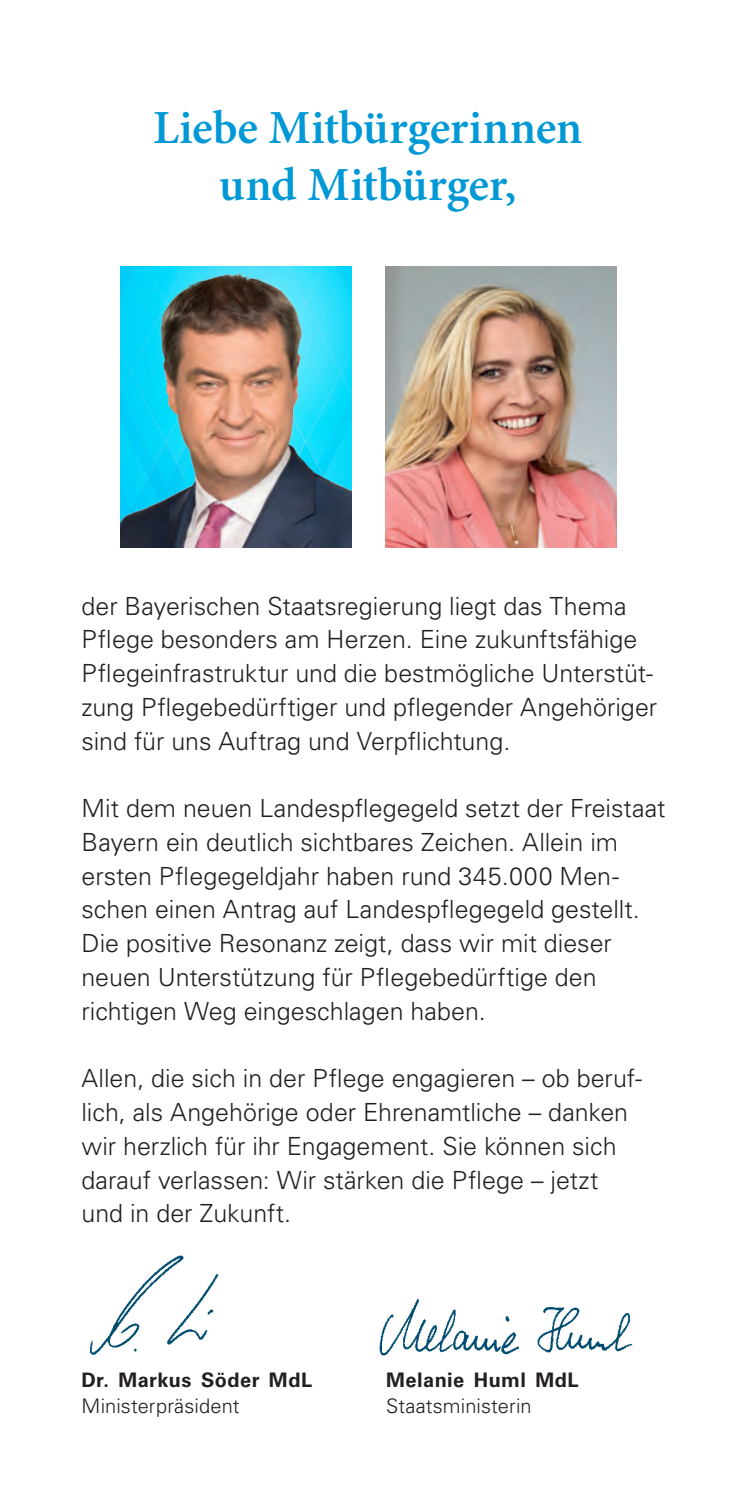
<style>
.page{position:relative;width:730px;height:1489px;background:#fff}
.page>*{position:absolute;margin:0;border:0;box-sizing:border-box;transform-origin:0 0}
.t1{font:600 47.5px/57.5px "Minion Pro";letter-spacing:-.01em;color:#0099d5;text-align:center}
.t2{font:300 25px/33.8px "Univers LT Std";color:#231f20}
.t3{font:300 20px "Univers LT Std";letter-spacing:.01em;color:#231f20}
.t4{font:700 20px "Univers LT Std";letter-spacing:.02em;color:#231f20}
</style>
<div class="page">
<img style="left:121px;top:270px;width:230px;height:277px">
<img style="left:386px;top:266px;width:230px;height:281px">
<img style="left:90px;top:1255px;width:129px;height:100px">
<img style="left:380px;top:1299px;width:252px;height:57px">
<p class="t1" style="left:153px;top:101px;width:431px">Liebe Mitbürgerinnen und Mitbürger,</p>
<p class="t2" style="left:81px;top:589px;width:577px">der Bayerischen Staatsregierung liegt das Thema Pfege besonders am Herzen. Eine zukunftsfähige Pfegeinfrastruktur und die bestmögliche Unterstüt&shy;zung Pfegebedürftiger und pfegender Angehöriger sind für uns Auftrag und Verpfichtung.</p>
<p class="t2" style="left:81px;top:791px;width:585px">Mit dem neuen Landespfegegeld setzt der Freistaat Bayern ein deutlich sichtbares Zeichen. Allein im ersten Pfegegeldjahr haben rund 345.000 Men&shy;schen einen Antrag auf Landespfegegeld gestellt.<br>Die positive Resonanz zeigt, dass wir mit dieser neuen Unterstützung für Pfegebedürftige den richtigen Weg eingeschlagen haben.</p>
<p class="t2" style="left:81px;top:1061px;width:562px">Allen, die sich in der Pfege engagieren – ob beruf&shy;lich, als Angehörige oder Ehrenamtliche – danken wir herzlich für ihr Engagement. Sie können sich darauf verlassen: Wir stärken die Pfege – jetzt und in der Zukunft.</p>
<p class="t4" style="left:81px;top:1368px;width:232px">Dr. Markus Söder MdL</p>
<p class="t4" style="left:386px;top:1368px;width:194px">Melanie Huml MdL</p>
<p class="t3" style="left:81px;top:1393px;width:160px">Ministerpräsident</p>
<p class="t3" style="left:386px;top:1393px;width:147px">Staatsministerin</p>
</div>
